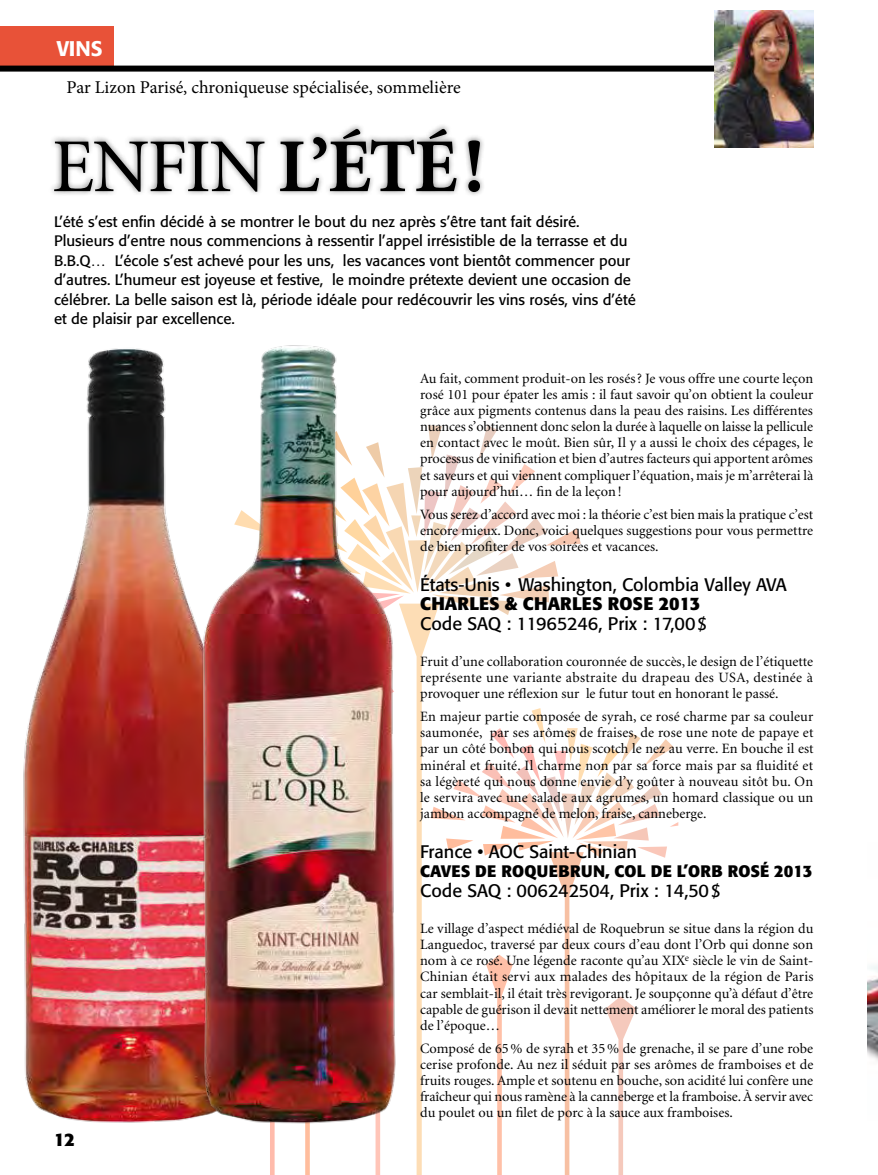
<style>
.page{position:relative;width:878px;height:1175px;background:#fff}
.page>*{position:absolute;margin:0;border:0;box-sizing:border-box;transform-origin:0 0}
.t1{font:700 76.2px "Minion";color:#000}
.t2{font:76.2px "Minion";color:#000}
.t3{font:500 21px "Formata";color:#fff}
.t4{font:18px "Formata";color:#000}
.t5{font:18px "Minion Pro";color:#000}
.t6{font:700 18px "Formata";color:#000}
.t7{font:700 16.5px "Formata";color:#000}
.t8{font:15px/19.5px "Formata";color:#000}
.t9{font:14.25px/16.2px "Minion";color:#000;text-align:justify}
</style>
<div class="page">
<svg style="left:270px;top:425px;width:408px;height:749px"></svg>
<div style="left:0;top:27px;width:113px;height:41px;background:#e85238"></div>
<div style="left:0;top:66px;width:787px;height:6px;background:#000"></div>
<img style="left:714px;top:11px;width:99px;height:136px">
<div style="left:48px;top:123px;width:437px;height:75px;background:#000;opacity:.5"></div>
<img style="left:23px;top:348px;width:171px;height:775px">
<img style="left:194px;top:345px;width:204px;height:785px">
<img style="left:867px;top:965px;width:11px;height:96px">
<h2 class="t3" style="left:57px;top:35px;width:47px">VINS</h2>
<p class="t5" style="left:67px;top:75px;width:395px">Par Lizon Parisé, chroniqueuse spécialisée, sommelière</p>
<h1 class="t1" style="left:278px;top:128px;width:208px">l’été !</h1>
<p class="t8" style="left:54px;top:212px;width:583px">L’été s’est enfin décidé à se montrer le bout du nez après s’être tant fait désiré.<br>Plusieurs d’entre nous commencions à ressentir l’appel irrésistible de la terrasse et du B.B.Q… L’école s’est achevé pour les uns, les vacances vont bientôt commencer pour d’autres. L’humeur est joyeuse et festive, le moindre prétexte devient une occasion de célébrer. La belle saison est là, période idéale pour redécouvrir les vins rosés, vins d’été et de plaisir par excellence.</p>
<h1 class="t2" style="left:52px;top:129px;width:85px">Enfin</h1>
<p class="t6" style="left:54px;top:1128px;width:22px">12</p>
<p class="t9" style="left:420px;top:370px;width:395px">Au fait, comment produit-on les rosés? Je vous offre une courte leçon rosé 101 pour épater les amis : il faut savoir qu’on obtient la couleur grâce aux pigments contenus dans la peau des raisins. Les différentes nuances s’obtiennent donc selon la durée à laquelle on laisse la pellicule en contact avec le moût. Bien sûr, Il y a aussi le choix des cépages, le processus de vinification et bien d’autres facteurs qui apportent arômes et saveurs et qui viennent compliquer l’équation, mais je m’arrêterai là pour aujourd’hui… fin de la leçon!</p>
<p class="t9" style="left:420px;top:506px;width:394px">Vous serez d’accord avec moi : la théorie c’est bien mais la pratique c’est encore mieux. Donc, voici quelques suggestions pour vous permettre de bien profiter de vos soirées et vacances.</p>
<p class="t4" style="left:420px;top:573px;width:368px">États-Unis • Washington, Colombia Valley AVA</p>
<p class="t6" style="left:420px;top:592px;width:49px">CHARLES</p>
<p class="t6" style="left:505px;top:592px;width:67px">&amp; CHARLES</p>
<p class="t6" style="left:607px;top:592px;width:13px">ROSE</p>
<p class="t6" style="left:658px;top:592px;width:43px">2013</p>
<p class="t4" style="left:420px;top:612px;width:288px">Code SAQ : 11965246, Prix : 17,00$</p>
<p class="t9" style="left:420px;top:654px;width:394px">Fruit d’une collaboration couronnée de succès, le design de l’étiquette représente une variante abstraite du drapeau des USA, destinée à provoquer une réflexion sur le futur tout en honorant le passé.</p>
<p class="t9" style="left:420px;top:709px;width:395px">En majeur partie composée de syrah, ce rosé charme par sa couleur saumonée, par ses arômes de fraises, de rose une note de papaye et par un côté bonbon qui nous scotch le nez au verre. En bouche il est minéral et fruité. Il charme non par sa force mais par sa fluidité et sa légèreté qui nous donne envie d’y goûter à nouveau sitôt bu. On le servira avec une salade aux agrumes, un homard classique ou un jambon accompagné de melon, fraise, canneberge.</p>
<p class="t4" style="left:420px;top:840px;width:218px">France • AOC Saint-Chinian</p>
<p class="t7" style="left:420px;top:861px;width:133px">CAVES DE ROQUEBR</p>
<p class="t7" style="left:581px;top:861px;width:126px">UN, COL DE L’ORB</p>
<p class="t7" style="left:727px;top:861px;width:12px">ROS</p>
<p class="t7" style="left:760px;top:861px;width:54px">É 2013</p>
<p class="t4" style="left:420px;top:879px;width:301px">Code SAQ : 006242504, Prix : 14,50$</p>
<p class="t9" style="left:420px;top:921px;width:395px">Le village d’aspect médiéval de Roquebrun se situe dans la région du Languedoc, traversé par deux cours d’eau dont l’Orb qui donne son nom à ce rosé. Une légende raconte qu’au XIX<sup>e</sup> siècle le vin de Saint-Chinian était servi aux malades des hôpitaux de la région de Paris car semblait-il, il était très revigorant. Je soupçonne qu’à défaut d’être capable de guérison il devait nettement améliorer le moral des patients de l’époque…</p>
<p class="t9" style="left:420px;top:1040px;width:394px">Composé de 65% de syrah et 35% de grenache, il se pare d’une robe cerise profonde. Au nez il séduit par ses arômes de framboises et de fruits rouges. Ample et soutenu en bouche, son acidité lui confère une fraîcheur qui nous ramène à la canneberge et la framboise. À servir avec du poulet ou un filet de porc à la sauce aux framboises.</p>
</div>
